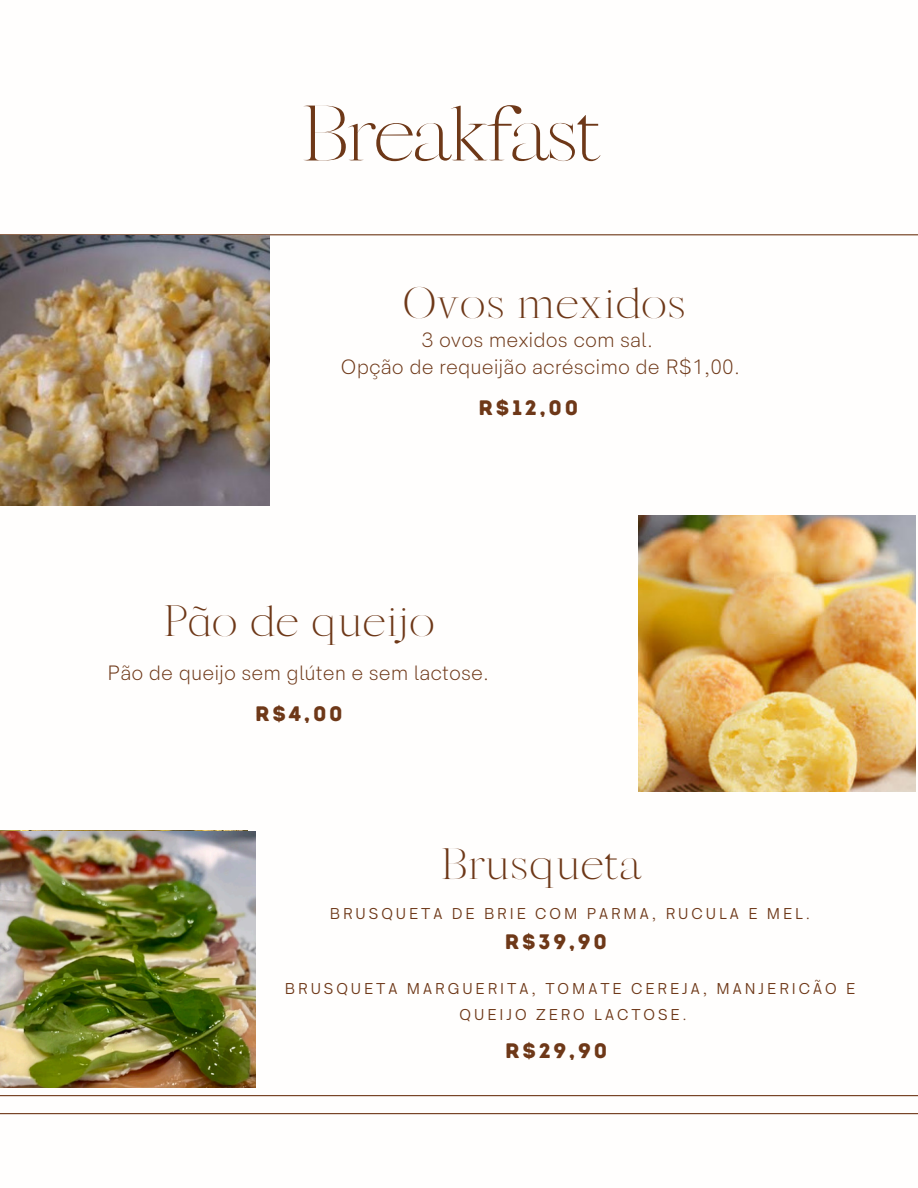
<style>
.page{position:relative;width:918px;height:1188px;background:#fff}
.page>*{position:absolute;margin:0;border:0;box-sizing:border-box;transform-origin:0 0}
.t1{font:300 75px "Sharis";letter-spacing:-.05em;color:#6e3818}
.t2{font:300 42px "Sharis";color:#6e3818}
.t3{font:300 21px/27px "HK Sentiments";color:#6e3818;text-align:center}
.t4{font:21px "Intro Rust Base";letter-spacing:.135em;color:#6e3818}
.t5{font:15.9px "HK Sentiments";letter-spacing:.145em;color:#6e3818}
</style>
<div class="page">
<hr style="left:0;top:1095px;width:918px;height:1px;background:#6e3818">
<hr style="left:0;top:234px;width:918px;height:1px;background:#6e3818">
<img style="left:639px;top:515px;width:276px;height:277px">
<img style="left:0;top:236px;width:269px;height:270px">
<hr style="left:0;top:1113px;width:918px;height:1px;background:#6e3818">
<img style="left:0;top:831px;width:256px;height:257px">
<h4 class="t1" style="left:299px;top:89px;width:303px">Breakfast</h4>
<h1 class="t2" style="left:402px;top:278px;width:285px">Ovos mexidos</h1>
<p class="t3" style="left:340px;top:328px;width:401px">3 ovos mexidos com sal.<br>Opção de requeijão acréscimo de R$1,00.</p>
<p class="t4" style="left:478px;top:395px;width:101px">R$12,00</p>
<h2 class="t2" style="left:162px;top:596px;width:275px">Pão de queijo</h2>
<h3 class="t3" style="left:107px;top:661px;width:384px">Pão de queijo sem glúten e sem lactose.</h3>
<p class="t4" style="left:255px;top:701px;width:89px">R$4,00</p>
<h4 class="t2" style="left:440px;top:839px;width:203px">Brusqueta</h4>
<p class="t5" style="left:330px;top:905px;width:482px">BRUSQUETA DE BRIE COM PARMA, RUCULA E MEL.</p>
<h3 class="t4" style="left:505px;top:929px;width:104px">R$39,90</h3>
<p class="t5" style="left:285px;top:980px;width:572px">BRUSQUETA MARGUERITA, TOMATE CEREJA, MANJERICÃO E</p>
<p class="t5" style="left:459px;top:1005px;width:229px">QUEIJO ZERO LACTOSE.</p>
<h3 class="t4" style="left:505px;top:1038px;width:104px">R$29,90</h3>
</div>
